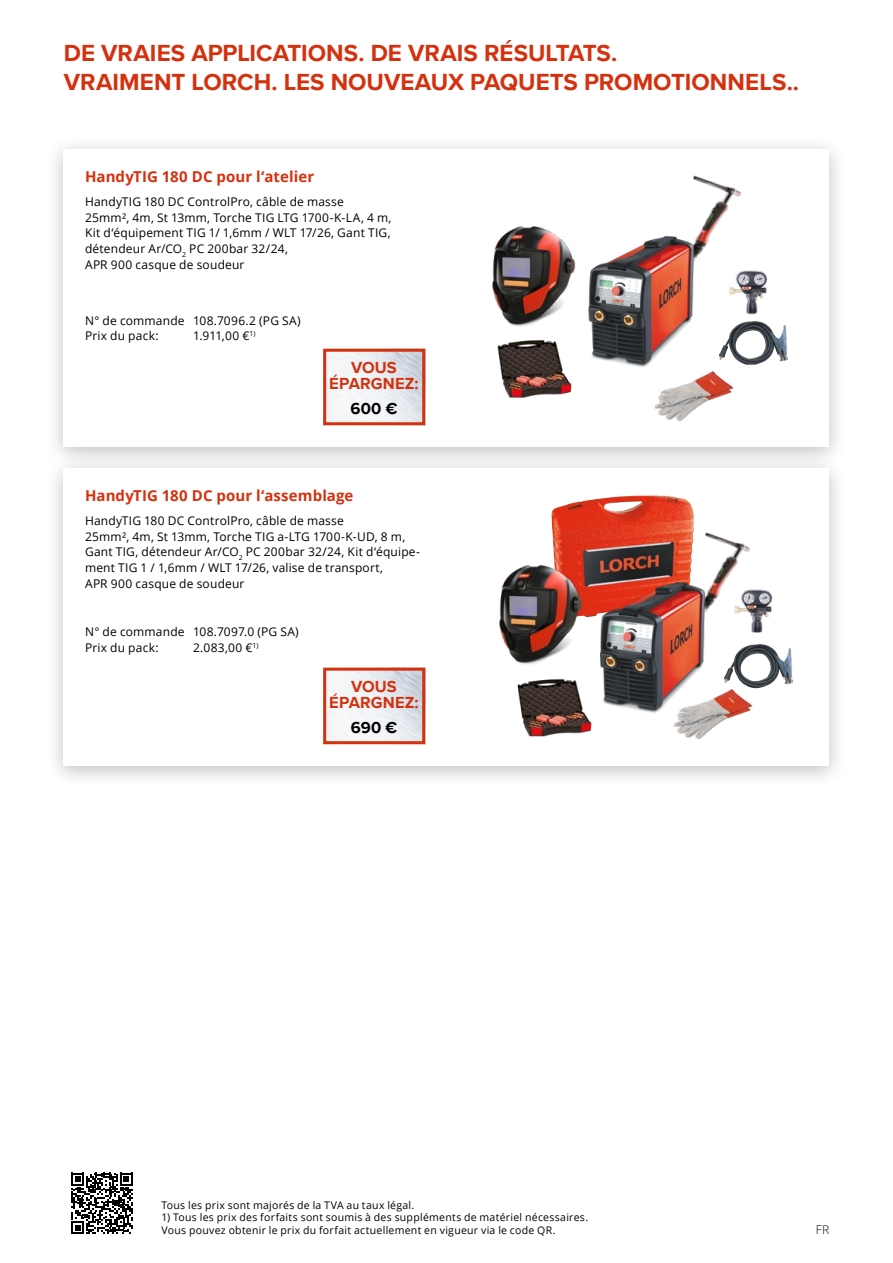
<style>
.page{position:relative;width:893px;height:1263px;background:#fff}
.page>*{position:absolute;margin:0;border:0;box-sizing:border-box;transform-origin:0 0}
.t1{font:700 24px/28.8px "Proxima Nova";color:#d4310f}
.t2{font:700 16.5px/16.5px "Proxima Nova";letter-spacing:.005em;color:#d4310f;text-align:center}
.t3{font:700 16.5px "Proxima Nova";letter-spacing:.01em;color:#000}
.t4{font:700 15px "Open Sans";letter-spacing:.01em;color:#d4310f}
.t5{font:12px/15.8px "Open Sans";letter-spacing:.015em;color:#000}
.t6{font:300 12px "Open Sans";color:#000}
.t7{font:10.5px/12.6px "Open Sans";letter-spacing:.025em;color:#000}
</style>
<div class="page">
<div style="left:45px;top:453px;width:804px;height:336px;background:#000;opacity:.25"></div>
<div style="left:64px;top:468px;width:765px;height:297px;background:#fff"></div>
<div style="left:44px;top:134px;width:804px;height:336px;background:#000;opacity:.25"></div>
<div style="left:64px;top:149px;width:765px;height:297px;background:#fff"></div>
<svg style="left:71px;top:1173px;width:62px;height:61px"></svg>
<svg style="left:323px;top:348px;width:103px;height:78px"></svg>
<img style="left:720px;top:321px;width:33px;height:32px">
<img style="left:654px;top:371px;width:80px;height:50px">
<img style="left:492px;top:226px;width:84px;height:101px">
<img style="left:497px;top:339px;width:75px;height:59px">
<img style="left:651px;top:136px;width:132px;height:106px">
<img style="left:729px;top:270px;width:38px;height:45px">
<img style="left:588px;top:235px;width:120px;height:151px">
<svg style="left:323px;top:667px;width:103px;height:78px"></svg>
<img style="left:704px;top:532px;width:46px;height:62px">
<img style="left:551px;top:495px;width:143px;height:122px">
<img style="left:725px;top:644px;width:34px;height:31px">
<img style="left:673px;top:687px;width:83px;height:52px">
<img style="left:499px;top:557px;width:95px;height:108px">
<img style="left:517px;top:678px;width:75px;height:59px">
<img style="left:723px;top:583px;width:50px;height:50px">
<img style="left:595px;top:581px;width:124px;height:140px">
<h1 class="t1" style="left:64px;top:39px;width:737px">DE VRAIES APPLICATIONS. DE VRAIS RÉSULTATS.<br>VRAIMENT LORCH. LES NOUVEAUX PAQUETS PROMOTIONNELS..</h1>
<p class="t4" style="left:85px;top:166px;width:231px">HandyTIG 180 DC pour l‘atelier</p>
<p class="t5" style="left:85px;top:193px;width:308px">HandyTIG 180 DC ControlPro, câble de masse<br>25mm², 4m, St 13mm, Torche TIG LTG 1700-K-LA, 4 m, Kit d‘équipement TIG 1/ 1,6mm / WLT 17/26, Gant TIG, détendeur Ar/CO<sub>2</sub> PC 200bar 32/24,<br>APR 900 casque de soudeur</p>
<p class="t5" style="left:85px;top:312px;width:217px">N° de commande 108.7096.2 (PG SA)<br>Prix du pack:</p>
<p class="t5" style="left:193px;top:328px;width:64px">1.911,00 €<sup>1)</sup></p>
<h2 class="t2" style="left:329px;top:359px;width:91px">VOUS<br>ÉPARGNEZ:</h2>
<h2 class="t3" style="left:351px;top:396px;width:48px">600 €</h2>
<p class="t4" style="left:85px;top:484px;width:270px">HandyTIG 180 DC pour l‘assemblage</p>
<p class="t5" style="left:85px;top:512px;width:336px">HandyTIG 180 DC ControlPro, câble de masse<br>25mm², 4m, St 13mm, Torche TIG a-LTG 1700-K-UD, 8 m, Gant TIG, détendeur Ar/CO<sub>2</sub> PC 200bar 32/24, Kit d‘équipe&shy;ment TIG 1 / 1,6mm / WLT 17/26, valise de transport,<br>APR 900 casque de soudeur</p>
<p class="t5" style="left:85px;top:624px;width:215px">N° de commande 108.7097.0 (PG SA)<br>Prix du pack:</p>
<p class="t5" style="left:193px;top:639px;width:67px">2.083,00 €<sup>1)</sup></p>
<h2 class="t2" style="left:329px;top:677px;width:91px">VOUS<br>ÉPARGNEZ:</h2>
<h2 class="t3" style="left:351px;top:715px;width:48px">690 €</h2>
<p class="t7" style="left:162px;top:1198px;width:254px">Tous les prix sont majorés de la TVA au taux légal.</p>
<p class="t7" style="left:162px;top:1211px;width:428px">1) Tous les prix des forfaits sont soumis à des suppléments de matériel nécessaires.<br>Vous pouvez obtenir le prix du forfait actuellement en vigueur via le code QR.</p>
<p class="t6" style="left:816px;top:1221px;width:15px">FR</p>
</div>
